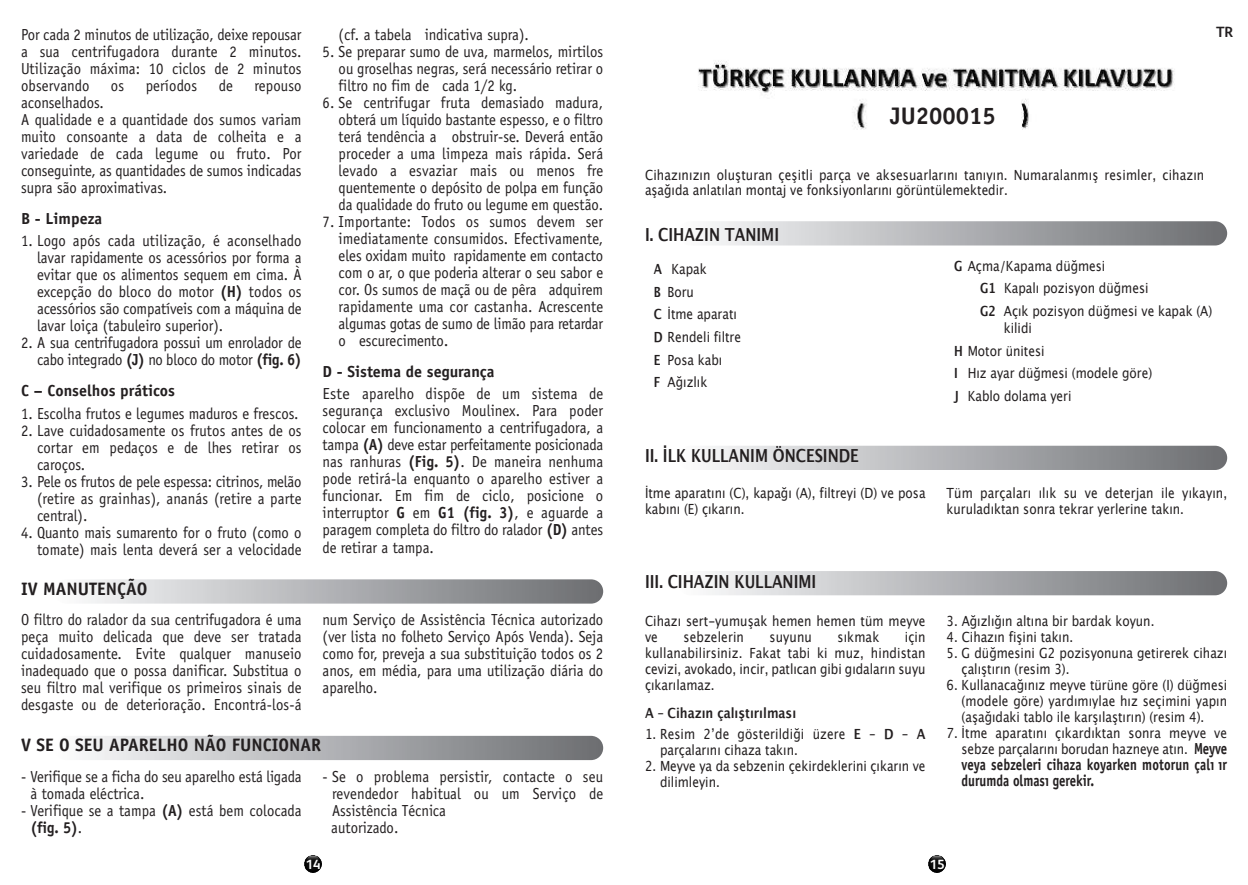
<style>
.page{position:relative;width:1248px;height:885px;background:#fff}
.page>*{position:absolute;margin:0;border:0;box-sizing:border-box;transform-origin:0 0}
.t1{font:700 24px "Officina Sans";color:#231f20}
.t2{font:700 18px "Lucida Grande";color:#231f20;scale:.8 1}
.t3{font:700 18px "Officina Sans";color:#231f20}
.t4{font:16px/17px "Officina Sans";color:#231f20;text-align:justify;scale:.92 1}
.t5{font:16px/17px "Officina Sans";color:#231f20;text-align:justify}
.t6{font:700 16px/16px "Officina Sans";color:#231f20;scale:.8 1}
.t7{font:700 16px "Officina Sans";color:#231f20}
.t8{font:700 14.8px "FS Albert";color:#231f20}
.t9{font:14px/16px "Lucida Grande";color:#231f20;scale:.85 1}
.t10{font:700 14px "Lucida Grande";color:#231f20;scale:.85 1}
.t11{font:700 13.4px "FS Albert";color:#fff}
.s1{font-weight:700}
.s2{font-family:"Officina Sans";font-weight:700;font-size:16px}
</style>
<div class="page">
<img style="left:698px;top:61px;width:476px;height:69px">
<img style="left:928px;top:855px;width:17px;height:17px">
<img style="left:304px;top:855px;width:17px;height:17px">
<p class="t4" style="left:21px;top:27px;width:306px">Por cada 2 minutos de utilização, deixe repousar a sua centrifugadora durante 2 minutos.<br>Utilização máxima: 10 ciclos de 2 minutos observando</p>
<p class="t4" style="left:111px;top:78px;width:16px">os</p>
<p class="t4" style="left:146px;top:78px;width:57px">períodos</p>
<p class="t4" style="left:219px;top:78px;width:17px">de</p>
<p class="t4" style="left:254px;top:78px;width:53px">repouso</p>
<p class="t4" style="left:21px;top:95px;width:306px;text-align:left">aconselhados.<br>A qualidade e a quantidade dos sumos variam muito consoante a data de colheita e a variedade de cada legume ou fruto. Por conseguinte, as quantidades de sumos indicadas supra são aproximativas.</p>
<p class="t7" style="left:21px;top:212px;width:83px">B - Limpeza</p>
<p class="t4" style="left:37px;top:234px;width:289px;text-indent:-16px">1. Logo após cada utilização, é aconselhado lavar rapidamente os acessórios por forma a evitar que os alimentos sequem em cima. À excepção do bloco do motor <span class="s1">(H)</span> todos os acessórios são compatíveis com a máquina de lavar loiça (tabuleiro superior).</p>
<p class="t4" style="left:21px;top:336px;width:306px;text-align:right">2. A sua centrifugadora possui um enrolador de cabo integrado <span class="s1">(J)</span> no bloco do motor <span class="s1">(fig. 6)</span></p>
<p class="t7" style="left:21px;top:384px;width:155px">C – Conselhos práticos</p>
<p class="t4" style="left:21px;top:406px;width:303px">1. Escolha frutos e legumes maduros e frescos.</p>
<p class="t4" style="left:37px;top:423px;width:289px;text-indent:-16px">2. Lave cuidadosamente os frutos antes de os cortar em pedaços e de lhes retirar os caroços.</p>
<p class="t4" style="left:37px;top:474px;width:289px;text-indent:-16px">3. Pele os frutos de pele espessa: citrinos, melão (retire as grainhas), ananás (retire a parte central).</p>
<p class="t4" style="left:21px;top:525px;width:306px;text-align:right">4. Quanto mais sumarento for o fruto (como o tomate) mais lenta deverá ser a velocidade</p>
<p class="t3" style="left:21px;top:582px;width:128px">IV MANUTENÇÃO</p>
<p class="t4" style="left:338px;top:27px;width:208px">(cf. a tabela indicativa supra).</p>
<p class="t4" style="left:338px;top:44px;width:289px;text-indent:-16px">5. Se preparar sumo de uva, marmelos, mirtilos ou groselhas negras, será necessário retirar o filtro no fim de cada 1/2 kg.</p>
<p class="t4" style="left:338px;top:95px;width:289px;text-indent:-16px">6. Se centrifugar fruta demasiado madura, obterá um líquido bastante espesso, e o filtro terá tendência a obstruir-se. Deverá então proceder a uma limpeza mais rápida. Será levado a esvaziar mais ou menos fre quentemente o depósito de polpa em função da qualidade do fruto ou legume em questão.</p>
<p class="t4" style="left:338px;top:214px;width:289px;text-indent:-16px">7. Importante: Todos os sumos devem ser imediatamente consumidos. Efectivamente, eles oxidam muito rapidamente em contacto com o ar, o que poderia alterar o seu sabor e cor. Os sumos de maçã ou de pêra adquirem rapidamente uma cor castanha. Acrescente algumas gotas de sumo de limão para retardar o escurecimento.</p>
<p class="t7" style="left:322px;top:365px;width:173px">D - Sistema de segurança</p>
<p class="t5" style="left:322px;top:387px;width:282px">Este aparelho dispõe de um sistema de segurança exclusivo Moulinex. Para poder colocar em funcionamento a centrifugadora, a tampa <span class="s1">(A)</span> deve estar perfeitamente posicionada nas ranhuras <span class="s1">(Fig. 5)</span>. De maneira nenhuma pode retirá-la enquanto o aparelho estiver a funcionar. Em fim de ciclo, posicione o interruptor <span class="s1">G</span> em <span class="s1">G1 (fig. 3)</span>, e aguarde a paragem completa do filtro do ralador <span class="s1">(D)</span> antes de retirar a tampa.</p>
<p class="t4" style="left:21px;top:612px;width:306px">O filtro do ralador da sua centrifugadora é uma peça muito delicada que deve ser tratada cuidadosamente. Evite qualquer manuseio inadequado que o possa danificar. Substitua o seu filtro mal verifique os primeiros sinais de desgaste ou de deterioração. Encontrá-los-á</p>
<p class="t4" style="left:322px;top:612px;width:306px">num Serviço de Assistência Técnica autorizado (ver lista no folheto Serviço Após Venda). Seja como for, preveja a sua substituição todos os 2 anos, em média, para uma utilização diária do aparelho.</p>
<p class="t3" style="left:21px;top:738px;width:301px">V SE O SEU APARELHO NÃO FUNCIONAR</p>
<p class="t4" style="left:30px;top:769px;width:296px;text-indent:-9px">- Verifique se a ficha do seu aparelho está ligada à tomada eléctrica.</p>
<p class="t4" style="left:30px;top:803px;width:296px;text-indent:-10px">- Verifique se a tampa <span class="s1">(A)</span> está bem colocada <span class="s1">(fig. 5)</span>.</p>
<p class="t4" style="left:331px;top:769px;width:297px;text-align:left;text-indent:-9px">- Se o problema persistir, contacte o seu revendedor habitual ou um Serviço de<br>Assistência Técnica<br>autorizado.</p>
<p class="t11" style="left:305px;top:859px;width:16px">14</p>
<p class="t8" style="left:1215px;top:27px;width:19px">TR</p>
<h1 class="t1" style="left:890px;top:106px;width:107px">JU200015</h1>
<p class="t9" style="left:645px;top:167px;width:659px;line-height:15px">Cihazınızın oluşturan çeşitli parça ve aksesuarlarını tanıyın. Numaralanmış resimler, cihazın aşağıda anlatılan montaj ve fonksiyonlarını görüntülemektedir.</p>
<p class="t2" style="left:645px;top:223px;width:169px">I. CIHAZIN TANIMI</p>
<p class="t9" style="left:654px;top:257px;width:104px;line-height:22.6px"><span class="s1">A</span> Kapak<br><span class="s1">B</span> Boru<br><span class="s1">C</span> İtme aparatı<br><span class="s1">D</span> Rendeli filtre<br><span class="s1">E</span> Posa kabı<br><span class="s1">F</span> Ağızlık</p>
<p class="t9" style="left:980px;top:254px;width:275px;line-height:22.6px;text-indent:-26px"><span class="s1">G</span> Açma/Kapama düğmesi<br><span class="s1">G1</span> Kapalı pozisyon düğmesi<br><span class="s1">G2</span> Açık pozisyon düğmesi ve kapak (A)</p>
<p class="t9" style="left:953px;top:316px;width:235px;line-height:22.6px;text-indent:50px">kilidi<br><span class="s1">H</span> Motor ünitesi<br><span class="s1">I</span> Hız ayar düğmesi (modele göre)<br><span class="s1">J</span> Kablo dolama yeri</p>
<p class="t2" style="left:645px;top:445px;width:269px">II. İLK KULLANIM ÖNCESINDE</p>
<p class="t9" style="left:645px;top:485px;width:331px">İtme aparatını (C), kapağı (A), filtreyi (D) ve posa kabını (E) çıkarın.</p>
<p class="t9" style="left:946px;top:485px;width:331px">Tüm parçaları ılık su ve deterjan ile yıkayın, kuruladıktan sonra tekrar yerlerine takın.</p>
<p class="t2" style="left:645px;top:570px;width:216px">III. CIHAZIN KULLANIMI</p>
<p class="t9" style="left:645px;top:613px;width:331px">Cihazı sert-yumuşak hemen hemen tüm meyve ve</p>
<p class="t9" style="left:683px;top:629px;width:73px">sebzelerin</p>
<p class="t9" style="left:769px;top:629px;width:51px">suyunu</p>
<p class="t9" style="left:837px;top:629px;width:51px">sıkmak</p>
<p class="t9" style="left:645px;top:629px;width:331px;text-align:justify;text-indent:260px">için kullanabilirsiniz. Fakat tabi ki muz, hindistan cevizi, avokado, incir, patlıcan gibi gıdaların suyu çıkarılamaz.</p>
<p class="t10" style="left:645px;top:704px;width:179px">A – CIHAZIN ÇALIŞTIRILMASI</p>
<p class="t9" style="left:660px;top:726px;width:314px;text-indent:-15px">1. Resim 2’de gösterildiği üzere <span class="s1">E – D – A </span>parçalarını cihaza takın.</p>
<p class="t9" style="left:660px;top:758px;width:314px;text-indent:-15px">2. Meyve ya da sebzenin çekirdeklerini çıkarın ve dilimleyin.</p>
<p class="t9" style="left:946px;top:613px;width:246px">3. Ağızlığın altına bir bardak koyun.</p>
<p class="t9" style="left:946px;top:629px;width:150px">4. Cihazın fişini takın.</p>
<p class="t9" style="left:961px;top:645px;width:314px;text-indent:-15px">5. G düğmesini G2 pozisyonuna getirerek cihazı çalıştırın (resim 3).</p>
<p class="t9" style="left:961px;top:677px;width:314px;text-align:justify;text-indent:-15px">6. Kullanacağınız meyve türüne göre (I) düğmesi (modele göre) yardımıylae hız seçimini yapın (aşağıdaki tablo ile karşılaştırın) (resim 4).</p>
<p class="t9" style="left:946px;top:725px;width:331px;text-align:right">7. İtme aparatını çıkardıktan sonra meyve ve sebze parçalarını borudan hazneye atın. <span class="s2">Meyve</span></p>
<p class="t6" style="left:961px;top:758px;width:333px">veya sebzeleri cihaza koyarken motorun çalı ır durumda olması gerekir.</p>
<p class="t11" style="left:929px;top:859px;width:16px">15</p>
</div>
